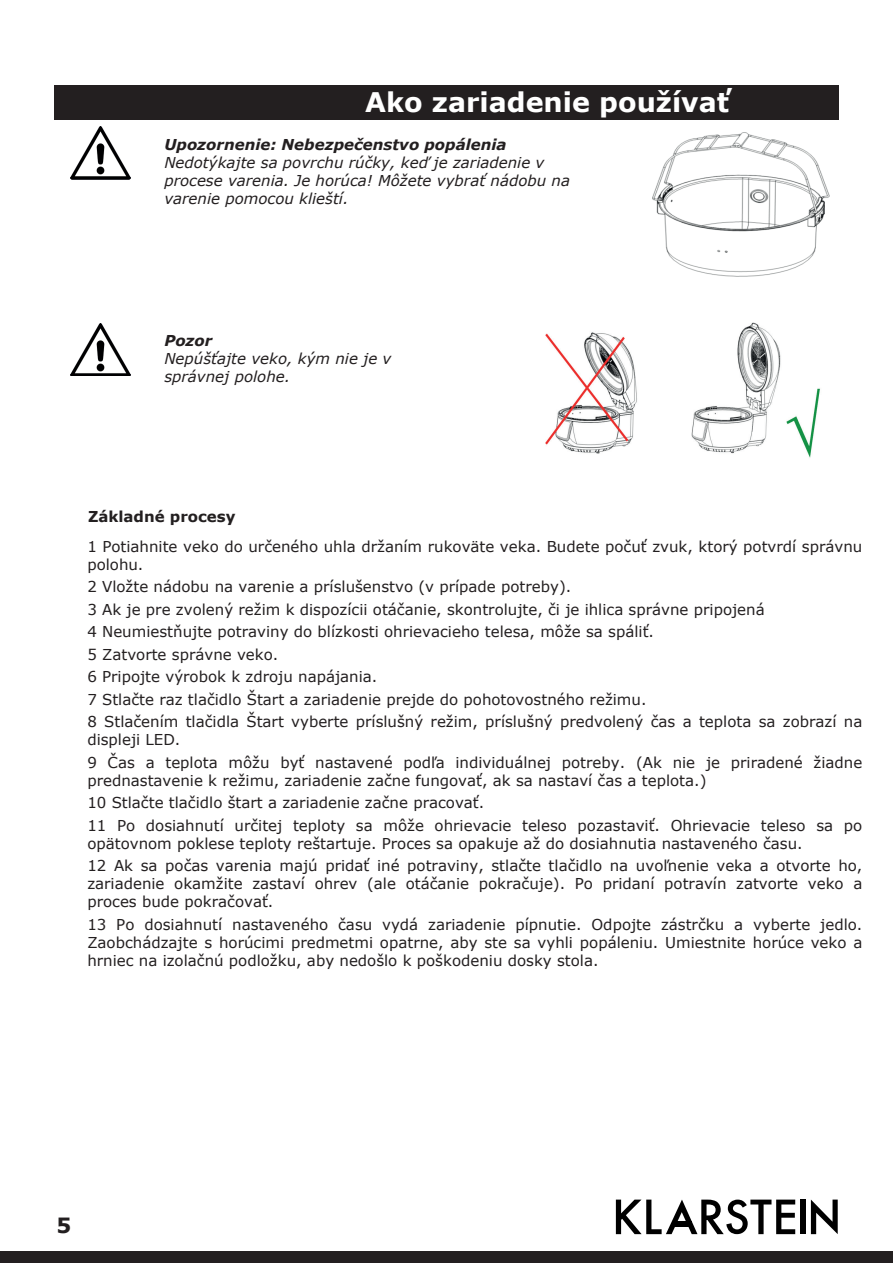
<style>
.page{position:relative;width:893px;height:1263px;background:#fff}
.page>*{position:absolute;margin:0;border:0;box-sizing:border-box;transform-origin:0 0}
.t1{font:700 27px "Verdana";color:#fff}
.t2{font:700 21px "Verdana";color:#231f20}
.t3{font:15px/22.5px "Verdana";color:#231f20}
.t4{font:italic 15px/18px "Verdana";color:#231f20}
.t5{font:italic 700 15px "Verdana";color:#231f20}
.t6{font:700 15px "Verdana";color:#231f20}
</style>
<div class="page">
<div style="left:54px;top:85px;width:785px;height:34px;background:#231f20"></div>
<img style="left:70px;top:127px;width:60px;height:52px">
<img style="left:70px;top:323px;width:60px;height:53px">
<img style="left:652px;top:132px;width:178px;height:145px">
<img style="left:545px;top:322px;width:275px;height:136px">
<div style="left:0;top:1251px;width:893px;height:12px;background:#231f20"></div>
<svg style="left:616px;top:1199px;width:222px;height:36px"></svg>
<h1 class="t1" style="left:365px;top:83px;width:366px">Ako zariadenie používať</h1>
<p class="t5" style="left:164px;top:134px;width:344px">Upozornenie: Nebezpečenstvo popálenia</p>
<p class="t4" style="left:164px;top:153px;width:407px">Nedotýkajte sa povrchu rúčky, keď je zariadenie v procese varenia. Je horúca! Môžete vybrať nádobu na varenie pomocou klieští.</p>
<p class="t5" style="left:164px;top:330px;width:49px">Pozor</p>
<p class="t4" style="left:164px;top:350px;width:229px">Nepúšťajte veko, kým nie je v správnej polohe.</p>
<p class="t6" style="left:88px;top:506px;width:149px">Základné procesy</p>
<p class="t3" style="left:87px;top:537px;width:777px;line-height:18px">1 Potiahnite veko do určeného uhla držaním rukoväte veka. Budete počuť zvuk, ktorý potvrdí správnu polohu.</p>
<p class="t3" style="left:87px;top:575px;width:776px">2 Vložte nádobu na varenie a príslušenstvo (v prípade potreby).<br>3 Ak je pre zvolený režim k dispozícii otáčanie, skontrolujte, či je ihlica správne pripojená<br>4 Neumiestňujte potraviny do blízkosti ohrievacieho telesa, môže sa spáliť.<br>5 Zatvorte správne veko.<br>6 Pripojte výrobok k zdroju napájania.<br>7 Stlačte raz tlačidlo Štart a zariadenie prejde do pohotovostného režimu.<br>8 Stlačením tlačidla Štart vyberte príslušný režim, príslušný predvolený čas a teplota sa zobrazí na</p>
<p class="t3" style="left:87px;top:728px;width:776px">displeji LED.<br>9 Čas a teplota môžu byť nastavené podľa individuálnej potreby. (Ak nie je priradené žiadne</p>
<p class="t3" style="left:87px;top:769px;width:776px">prednastavenie k režimu, zariadenie začne fungovať, ak sa nastaví čas a teplota.)<br>10 Stlačte tlačidlo štart a zariadenie začne pracovať.<br>11 Po dosiahnutí určitej teploty sa môže ohrievacie teleso pozastaviť. Ohrievacie teleso sa po</p>
<p class="t3" style="left:87px;top:832px;width:776px">opätovnom poklese teploty reštartuje. Proces sa opakuje až do dosiahnutia nastaveného času.<br>12 Ak sa počas varenia majú pridať iné potraviny, stlačte tlačidlo na uvoľnenie veka a otvorte ho,</p>
<p class="t3" style="left:87px;top:874px;width:776px;line-height:18px">zariadenie okamžite zastaví ohrev (ale otáčanie pokračuje). Po pridaní potravín zatvorte veko a proces bude pokračovať.</p>
<p class="t3" style="left:87px;top:915px;width:776px;line-height:18px;text-align:justify">13 Po dosiahnutí nastaveného času vydá zariadenie pípnutie. Odpojte zástrčku a vyberte jedlo.<br>Zaobchádzajte s horúcimi predmetmi opatrne, aby ste sa vyhli popáleniu. Umiestnite horúce veko a hrniec na izolačnú podložku, aby nedošlo k poškodeniu dosky stola.</p>
<h2 class="t2" style="left:57px;top:1211px;width:16px">5</h2>
</div>
